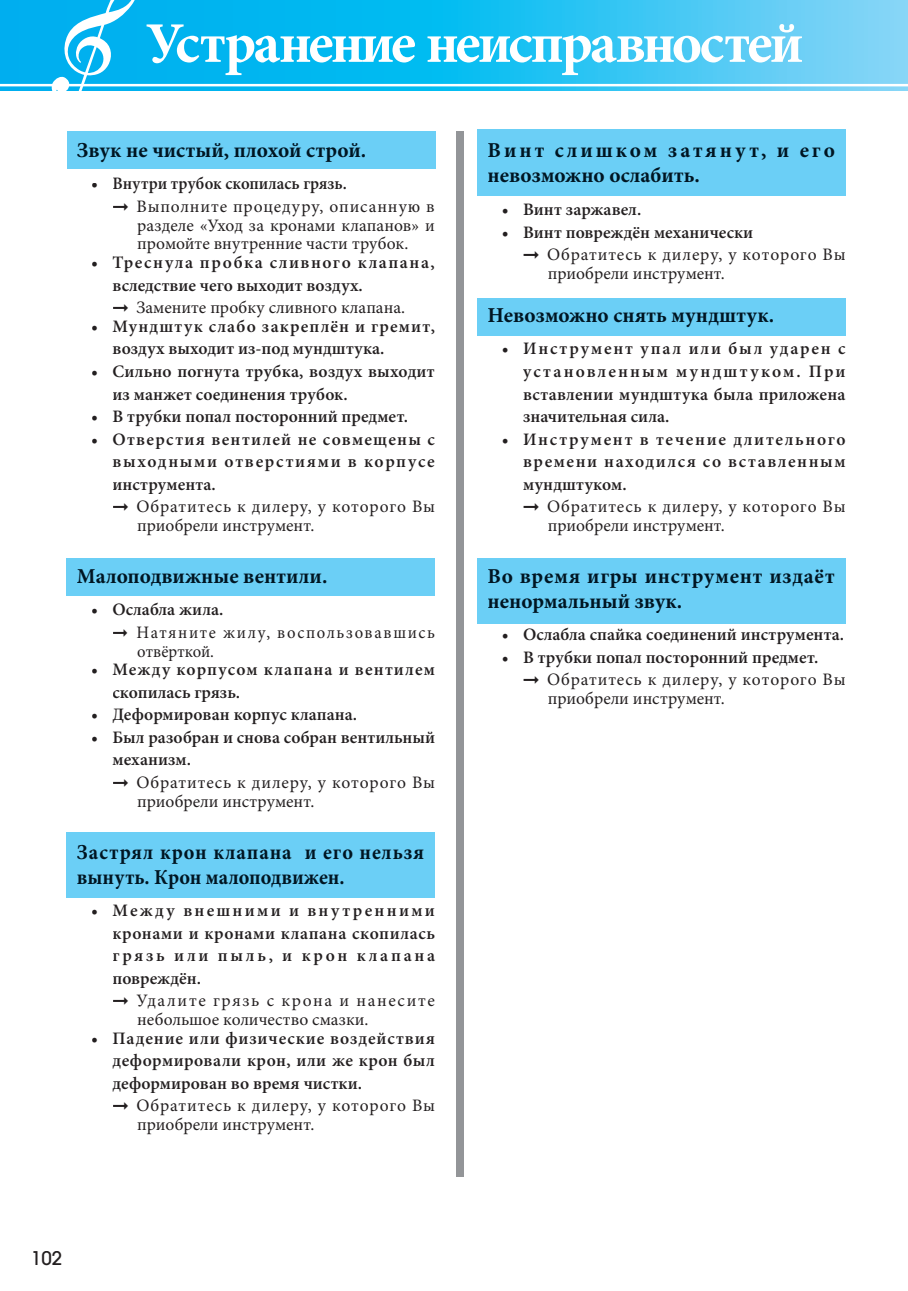
<style>
.page{position:relative;width:908px;height:1291px;background:#fff}
.page>*{position:absolute;margin:0;border:0;box-sizing:border-box;transform-origin:0 0}
.t1{font:700 57.5px "Minion Pro";letter-spacing:-.045em;color:#fff}
.t2{font:700 21.25px "Minion Pro";letter-spacing:.01em;color:#001522}
.t3{font:700 21.25px/25px "Minion Pro";letter-spacing:.035em;color:#001522;scale:.95 1}
.t4{font:700 21.25px/25px "Minion Pro";letter-spacing:.03em;color:#001522}
.t5{font:700 21.25px/25px "Minion Pro";letter-spacing:.115em;color:#001522}
.t6{font:500 18.75px "Avant Garde";color:#231f20}
.t7{font:600 17.5px/22.5px "Minion Pro";letter-spacing:.02em;color:#231f20}
.t8{font:600 17.5px/22.5px "Minion Pro";color:#231f20}
.t9{font:17.5px/18.8px "Minion Pro";letter-spacing:.005em;color:#231f20}
.t10{font:600 17.5px/22.5px "Minion Pro";letter-spacing:.05em;color:#231f20}
.t11{font:600 17.5px/22.5px "Minion Pro";letter-spacing:.125em;color:#231f20}
.t12{font:17.5px/22.5px "Minion Pro";letter-spacing:.05em;color:#231f20}
.t13{font:600 17.5px/22.5px "Minion Pro";letter-spacing:.08em;color:#231f20}
.t14{font:600 17.5px/22.5px "Minion Pro";letter-spacing:.09em;color:#231f20}
.t15{font:600 17.5px/22.5px "Minion Pro";letter-spacing:.06em;color:#231f20}
.t16{font:17.5px/22.5px "Minion Pro";letter-spacing:.1em;color:#231f20;scale:.95 1}
.t17{font:17.5px "Minion Pro";letter-spacing:.005em;color:#231f20;scale:.95 1}
.s1{font-weight:600}
.s2{font-weight:400}
</style>
<div class="page">
<div style="left:66px;top:832px;width:368px;height:66px;background:#6bcff6"></div>
<div style="left:477px;top:557px;width:368px;height:66px;background:#6bcff6"></div>
<div style="left:477px;top:298px;width:369px;height:37px;background:#6bcff6"></div>
<div style="left:66px;top:558px;width:369px;height:38px;background:#6bcff6"></div>
<div style="left:477px;top:129px;width:368px;height:67px;background:#6bcff6"></div>
<div style="left:67px;top:131px;width:368px;height:38px;background:#6bcff6"></div>
<div style="left:456px;top:131px;width:8px;height:1046px;background:#939598"></div>
<svg style="left:0;top:0;width:907px;height:90px;background:#29c0f2"></svg>
<hr style="left:0;top:84px;width:907px;height:2px;background:#fff">
<svg style="left:52px;top:0;width:89px;height:91px"></svg>
<h1 class="t1" style="left:146px;top:9px;width:659px">Устранение неисправностей</h1>
<p class="t2" style="left:77px;top:137px;width:291px">Звук не чистый, плохой строй.</p>
<p class="t12" style="left:112px;top:173px;width:324px;text-indent:-21px"><span class="s1">• Внутри трубок скопилась грязь.<br></span>➞ Выполните процедуру, описанную в</p>
<p class="t9" style="left:137px;top:216px;width:299px">разделе «Уход за кронами клапанов» и промойте внутренние части трубок.</p>
<p class="t10" style="left:112px;top:252px;width:324px;text-indent:-21px">• Треснула пробка сливного клапана, вследствие чего выходит воздух.<br>➞ <span class="s2">Замените пробку сливного клапана.</span></p>
<p class="t10" style="left:112px;top:316px;width:324px;text-indent:-21px">• Мундштук слабо закреплён и гремит, воздух выходит из-под мундштука.</p>
<p class="t7" style="left:112px;top:361px;width:324px;text-indent:-21px">• Сильно погнута трубка, воздух выходит из манжет соединения трубок.</p>
<p class="t8" style="left:91px;top:406px;width:318px">• В трубки попал посторонний предмет.</p>
<p class="t13" style="left:112px;top:428px;width:324px;text-indent:-21px">• Отверстия вентилей не совмещены с выходными отверстиями в корпусе инструмента.<br>➞ <span class="s2">Обратитесь к дилеру, у которого Вы</span></p>
<p class="t9" style="left:137px;top:516px;width:178px">приобрели инструмент.</p>
<p class="t2" style="left:77px;top:563px;width:252px">Малоподвижные вентили.</p>
<p class="t16" style="left:112px;top:599px;width:341px;text-indent:-21px"><span class="s1">• Ослабла жила.<br></span>➞ Натяните жилу, воспользовавшись</p>
<p class="t17" style="left:137px;top:640px;width:82px">отвёрткой.</p>
<p class="t15" style="left:112px;top:659px;width:324px;text-indent:-21px">• Между корпусом клапана и вентилем скопилась грязь.</p>
<p class="t8" style="left:91px;top:704px;width:267px">• Деформирован корпус клапана.</p>
<p class="t8" style="left:112px;top:726px;width:324px;text-indent:-21px">• Был разобран и снова собран вентильный механизм.<br>➞ <span class="s2">Обратитесь к дилеру, у которого Вы</span></p>
<p class="t9" style="left:137px;top:792px;width:178px">приобрели инструмент.</p>
<p class="t3" style="left:77px;top:840px;width:367px">Застрял крон клапана и его нельзя вынуть. Крон малоподвижен.</p>
<p class="t11" style="left:112px;top:899px;width:324px;text-indent:-21px">• Между внешними и внутренними кронами и кронами клапана скопилась грязь или пыль, и крон клапана повреждён.<br>➞ <span class="s2">Удалите грязь с крона и нанесите</span></p>
<p class="t9" style="left:137px;top:1010px;width:233px">небольшое количество смазки.</p>
<p class="t7" style="left:112px;top:1027px;width:324px;text-indent:-21px">• Падение или физические воздействия деформировали крон, или же крон был деформирован во время чистки.<br>➞ <span class="s2">Обратитесь к дилеру, у которого Вы</span></p>
<p class="t9" style="left:137px;top:1115px;width:178px">приобрели инструмент.</p>
<p class="t5" style="left:487px;top:139px;width:349px">Винт слишком затянут, и его невозможно ослабить.</p>
<p class="t8" style="left:501px;top:199px;width:141px">• Винт заржавел.</p>
<p class="t12" style="left:523px;top:221px;width:324px;text-indent:-21px"><span class="s1">• Винт повреждён механически<br></span>➞ Обратитесь к дилеру, у которого Вы</p>
<p class="t9" style="left:547px;top:264px;width:178px">приобрели инструмент.</p>
<p class="t2" style="left:487px;top:302px;width:288px">Невозможно снять мундштук.</p>
<p class="t7" style="left:523px;top:338px;width:324px;text-align:justify;text-indent:-21px">• Инструмент упал или был ударен с установленным мундштуком. При вставлении мундштука была приложена значительная сила.</p>
<p class="t14" style="left:523px;top:428px;width:324px;text-indent:-21px">• Инструмент в течение длительного времени находился со вставленным мундштуком.<br>➞ <span class="s2">Обратитесь к дилеру, у которого Вы</span></p>
<p class="t9" style="left:547px;top:516px;width:178px">приобрели инструмент.</p>
<p class="t4" style="left:487px;top:564px;width:348px">Во время игры инструмент издаёт ненормальный звук.</p>
<p class="t8" style="left:501px;top:624px;width:344px">• Ослабла спайка соединений инструмента.</p>
<p class="t8" style="left:523px;top:646px;width:324px;text-indent:-21px">• В трубки попал посторонний предмет.<br>➞ <span class="s2">Обратитесь к дилеру, у которого Вы</span></p>
<p class="t9" style="left:547px;top:689px;width:178px">приобрели инструмент.</p>
<p class="t6" style="left:31px;top:1246px;width:33px">102</p>
</div>
